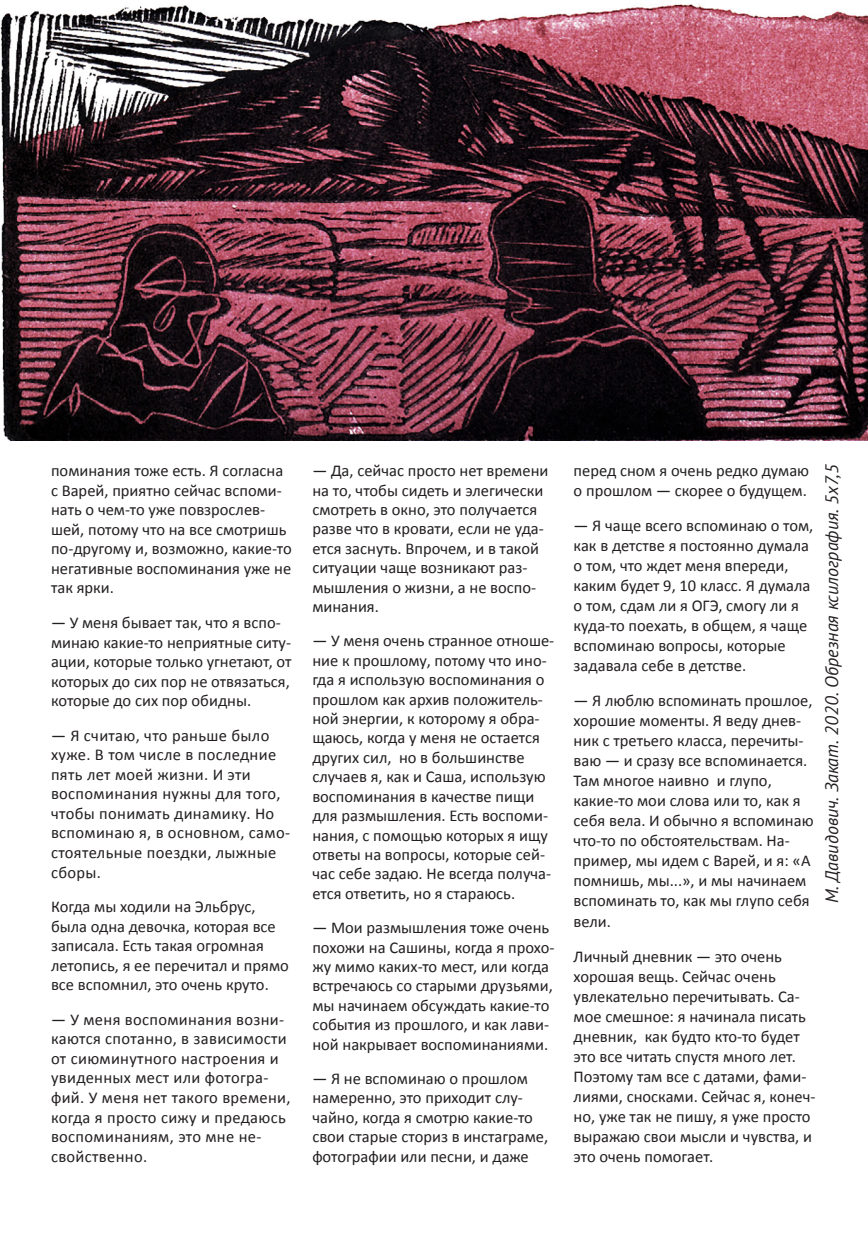
<style>
.page{position:relative;width:868px;height:1234px;background:#fff}
.page>*{position:absolute;margin:0;border:0;box-sizing:border-box;transform-origin:0 0}
.sans{font:italic 18px "PT Sans";color:#231f20}
.t1{font:16.5px/19.4px "Calibri";color:#231f20}
.t2{font:16.5px/19.5px "Calibri";letter-spacing:.02em;color:#231f20}
</style>
<div class="page">
<img style="left:0;top:3px;width:867px;height:437px">
<p class="t1" style="left:51px;top:461px;width:242px">поминания тоже есть. Я согласна с Варей, приятно сейчас вспоми&shy;нать о чем-то уже повзрослев&shy;шей, потому что на все смотришь по-другому и, возможно, какие-то негативные воспоминания уже не так ярки.</p>
<p class="t1" style="left:51px;top:612px;width:242px">— У меня бывает так, что я вспо&shy;минаю какие-то неприятные ситу&shy;ации, которые только угнетают, от которых до сих пор не отвязаться, которые до сих пор обидны.</p>
<p class="t2" style="left:51px;top:725px;width:240px">— Я считаю, что раньше было хуже. В том числе в последние пять лет моей жизни. И эти воспоминания нужны для того, чтобы понимать динамику. Но вспоминаю я, в основном, само&shy;стоятельные поездки, лыжные сборы.</p>
<p class="t1" style="left:51px;top:896px;width:239px">Когда мы ходили на Эльбрус, была одна девочка, которая все записала. Есть такая огромная летопись, я ее перечитал и прямо все вспомнил, это очень круто.</p>
<p class="t2" style="left:51px;top:1009px;width:241px">— У меня воспоминания возни&shy;каются спотанно, в зависимости от сиюминутного настроения и увиденных мест или фотогра&shy;фий. У меня нет такого времени, когда я просто сижу и предаюсь воспоминаниям, это мне не&shy;свойственно.</p>
<p class="t1" style="left:312px;top:461px;width:237px">— Да, сейчас просто нет времени на то, чтобы сидеть и элегически смотреть в окно, это получается разве что в кровати, если не уда&shy;ется заснуть. Впрочем, и в такой ситуации чаще возникают раз&shy;мышления о жизни, а не воспо&shy;минания.</p>
<p class="t1" style="left:312px;top:631px;width:243px">— У меня очень странное отноше&shy;ние к прошлому, потому что ино&shy;гда я использую воспоминания о прошлом как архив положитель&shy;ной энергии, к которому я обра&shy;щаюсь, когда у меня не остается других сил, но в большинстве случаев я, как и Саша, использую воспоминания в качестве пищи для размышления. Есть воспоми&shy;нания, с помощью которых я ищу ответы на вопросы, которые сей&shy;час себе задаю. Не всегда получа&shy;ется ответить, но я стараюсь.</p>
<p class="t1" style="left:312px;top:917px;width:244px">— Мои размышления тоже очень похожи на Сашины, когда я прохо&shy;жу мимо каких-то мест, или когда встречаюсь со старыми друзьями, мы начинаем обсуждать какие-то события из прошлого, и как лави&shy;ной накрывает воспоминаниями.</p>
<p class="t1" style="left:312px;top:1068px;width:237px">— Я не вспоминаю о прошлом намеренно, это приходит слу&shy;чайно, когда я смотрю какие-то свои старые сториз в инстаграме, фотографии или песни, и даже</p>
<p class="t1" style="left:573px;top:460px;width:237px;line-height:20px">перед сном я очень редко думаю о прошлом — скорее о будущем.</p>
<p class="t1" style="left:573px;top:515px;width:241px;line-height:20px">— Я чаще всего вспоминаю о том, как в детстве я постоянно думала о том, что ждет меня впереди, каким будет 9, 10 класс. Я думала о том, сдам ли я ОГЭ, смогу ли я куда-то поехать, в общем, я чаще вспоминаю вопросы, которые задавала себе в детстве.</p>
<p class="t1" style="left:573px;top:690px;width:241px;line-height:20px">— Я люблю вспоминать прошлое, хорошие моменты. Я веду днев&shy;ник с третьего класса, перечиты&shy;ваю — и сразу все вспоминается.<br>Там многое наивно и глупо, какие-то мои слова или то, как я себя вела. И обычно я вспоминаю что-то по обстоятельствам. На&shy;пример, мы идем с Варей, и я: «А помнишь, мы...», и мы начинаем вспоминать то, как мы глупо себя вели.</p>
<p class="t1" style="left:573px;top:945px;width:243px;line-height:20px">Личный дневник — это очень хорошая вещь. Сейчас очень увлекательно перечитывать. Са&shy;мое смешное: я начинала писать дневник, как будто кто-то будет это все читать спустя много лет.<br>Поэтому там все с датами, фами&shy;лиями, сносками. Сейчас я, конеч&shy;но, уже так не пишу, я уже просто выражаю свои мысли и чувства, и это очень помогает.</p>
<p class="sans" style="left:820px;top:902px;width:440px;rotate:-90deg">М. Давидович. Закат. 2020. Обрезная ксилография. 5х7,5</p>
</div>
